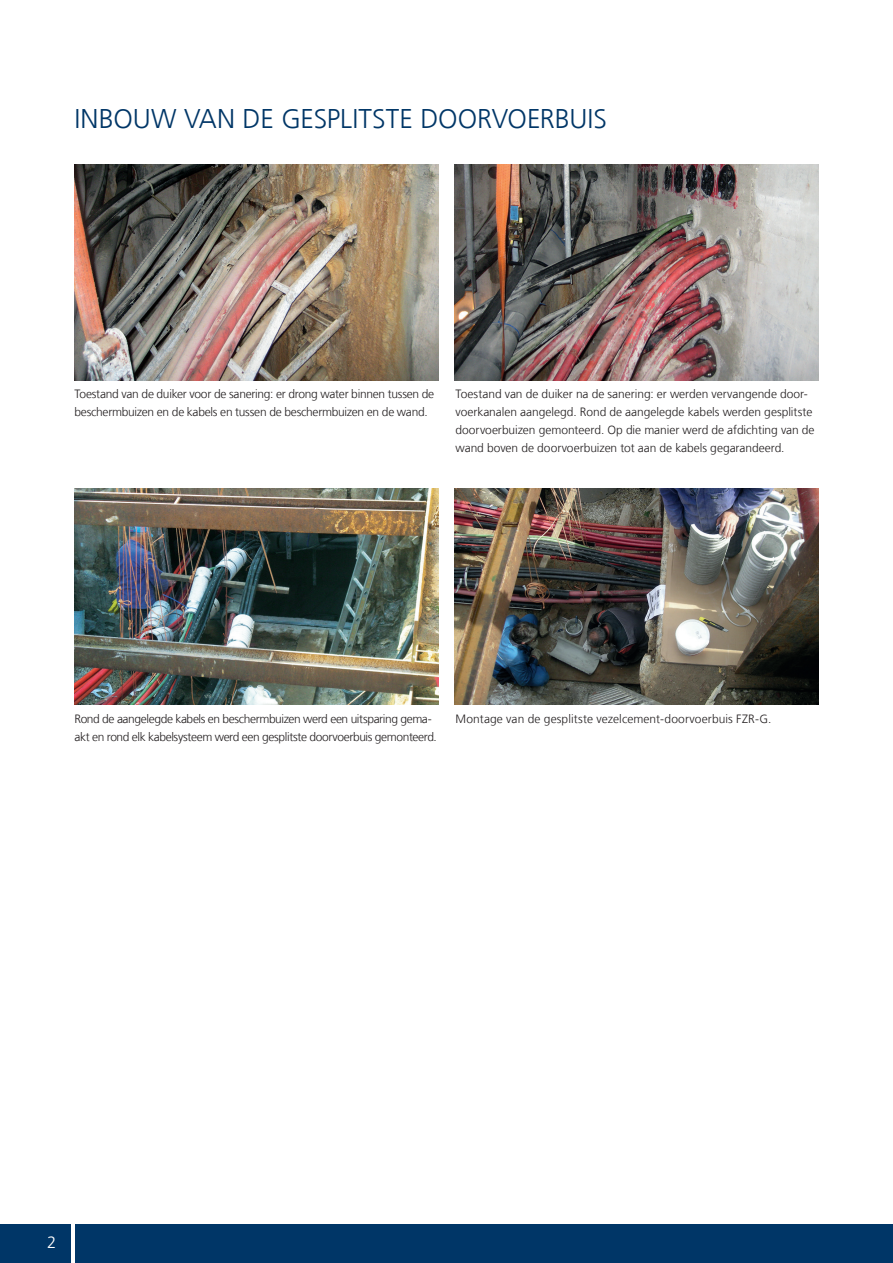
<style>
.page{position:relative;width:893px;height:1263px;background:#fff}
.page>*{position:absolute;margin:0;border:0;box-sizing:border-box;transform-origin:0 0}
.t1{font:300 27px "Frutigerfor Hauff";color:#003667}
.t2{font:300 16.5px "Frutigerfor Hauff";color:#fff}
.t3{font:300 12px/18px "Frutigerfor Hauff";letter-spacing:-.01em;color:#231f20}
.t4{font:300 12px/18px "Frutigerfor Hauff";letter-spacing:-.03em;color:#231f20}
.t5{font:300 12px "Frutigerfor Hauff";letter-spacing:.01em;color:#231f20}
</style>
<div class="page">
<div style="left:0;top:1225px;width:893px;height:38px;background:#003667"></div>
<hr style="left:71px;top:1213px;width:3px;height:50px;background:#fff">
<img style="left:74px;top:164px;width:364px;height:216px">
<img style="left:74px;top:488px;width:364px;height:216px">
<img style="left:455px;top:164px;width:364px;height:216px">
<img style="left:455px;top:488px;width:364px;height:216px">
<h1 class="t1" style="left:74px;top:102px;width:534px">INBOUW VAN DE GESPLITSTE DOORVOERBUIS</h1>
<p class="t3" style="left:74px;top:385px;width:361px">Toestand van de duiker voor de sanering: er drong water binnen tussen de beschermbuizen en de kabels en tussen de beschermbuizen en de wand.</p>
<p class="t3" style="left:455px;top:385px;width:361px">Toestand van de duiker na de sanering: er werden vervangende door&shy;voerkanalen aangelegd. Rond de aangelegde kabels werden gesplitste doorvoerbuizen gemonteerd. Op die manier werd de afdichting van de wand boven de doorvoerbuizen tot aan de kabels gegarandeerd.</p>
<p class="t4" style="left:74px;top:709px;width:364px">Rond de aangelegde kabels en beschermbuizen werd een uitsparing gema&shy;akt en rond elk kabelsysteem werd een gesplitste doorvoerbuis gemonteerd.</p>
<p class="t5" style="left:455px;top:711px;width:318px">Montage van de gesplitste vezelcement-doorvoerbuis FZR-G.</p>
<h2 class="t2" style="left:47px;top:1232px;width:11px">2</h2>
</div>
